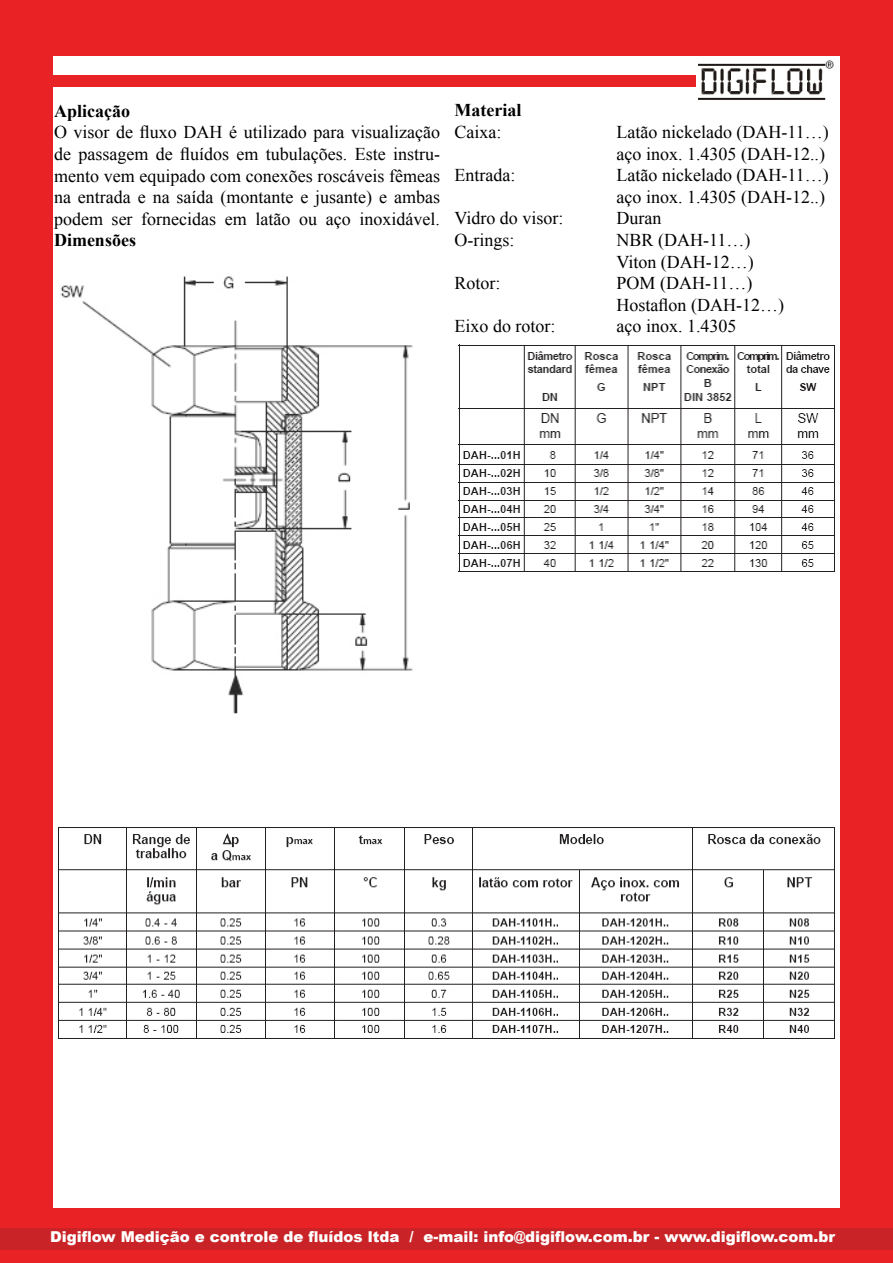
<style>
.page{position:relative;width:893px;height:1263px;background:#fff}
.page>*{position:absolute;margin:0;border:0;box-sizing:border-box;transform-origin:0 0}
.t1{font:18px/21.6px "Times New Roman";color:#000}
.t2{font:700 18px "Times New Roman";color:#000}
.t3{font:900 15px "Arial";color:#fff}
</style>
<div class="page">
<div style="left:0;top:0;width:893px;height:55px;background:#e92325"></div>
<div style="left:0;top:1209px;width:893px;height:54px;background:#e92325"></div>
<div style="left:0;top:0;width:52px;height:1263px;background:#e92325"></div>
<div style="left:841px;top:0;width:52px;height:1263px;background:#e92325"></div>
<div style="left:0;top:76px;width:698px;height:11px;background:#e92325"></div>
<img style="left:696px;top:60px;width:138px;height:40px">
<div style="left:0;top:1229px;width:893px;height:21px;background:#c92327"></div>
<img style="left:60px;top:276px;width:353px;height:438px">
<img style="left:458px;top:344px;width:377px;height:228px">
<img style="left:58px;top:827px;width:777px;height:212px">
<p class="t2" style="left:54px;top:98px;width:77px">Aplicação</p>
<p class="t1" style="left:54px;top:121px;width:388px;text-align:justify">O visor de fluxo DAH é utilizado para visualização de passagem de fluídos em tubulações. Este instru&shy;mento vem equipado com conexões roscáveis fêmeas na entrada e na saída (montante e jusante) e ambas podem ser fornecidas em latão ou aço inoxidável.</p>
<p class="t2" style="left:54px;top:228px;width:83px">Dimensões</p>
<p class="t2" style="left:454px;top:98px;width:68px">Material</p>
<p class="t1" style="left:454px;top:121px;width:48px">Caixa:</p>
<p class="t1" style="left:616px;top:121px;width:214px">Latão nickelado (DAH-11…) aço inox. 1.4305 (DAH-12..)</p>
<p class="t1" style="left:454px;top:164px;width:62px">Entrada:</p>
<p class="t1" style="left:616px;top:164px;width:214px">Latão nickelado (DAH-11…) aço inox. 1.4305 (DAH-12..)</p>
<p class="t1" style="left:454px;top:207px;width:110px">Vidro do visor:</p>
<p class="t1" style="left:616px;top:207px;width:46px">Duran</p>
<p class="t1" style="left:454px;top:229px;width:61px">O-rings:</p>
<p class="t1" style="left:616px;top:229px;width:139px">NBR (DAH-11…)<br>Viton (DAH-12…)</p>
<p class="t1" style="left:454px;top:272px;width:48px">Rotor:</p>
<p class="t1" style="left:616px;top:272px;width:169px">POM (DAH-11…)<br>Hostaflon (DAH-12…)</p>
<p class="t1" style="left:454px;top:315px;width:102px">Eixo do rotor:</p>
<p class="t1" style="left:616px;top:315px;width:121px">aço inox. 1.4305</p>
<p class="t3" style="left:50px;top:1226px;width:786px">Digiflow Medição e controle de fluídos ltda / e-mail: info@digiflow.com.br - www.digiflow.com.br</p>
</div>
